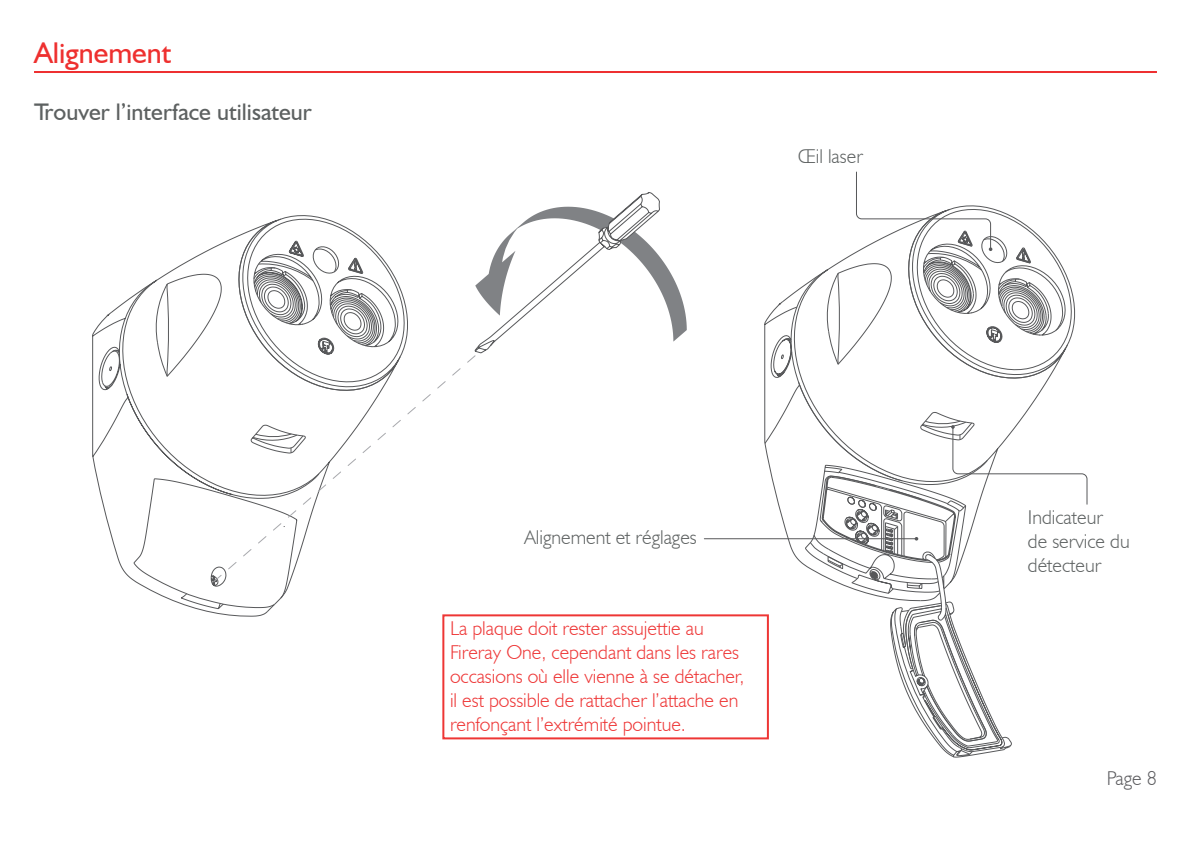
<style>
.page{position:relative;width:1191px;height:842px;background:#fff}
.page>*{position:absolute;margin:0;border:0;box-sizing:border-box;transform-origin:0 0}
.t1{font:30px "Humanist 521 BT";color:#ee302f}
.t2{font:24px "Humanist 521 BT";color:#5d6161}
.t3{font:300 20px/24px "Humanist 521 BT";color:#ee3636}
.t4{font:300 20px/24px "Humanist 521 BT";color:#5d6161}
.t5{font:300 20px "Humanist 521 BT";color:#5c5c5f}
</style>
<div class="page">
<hr style="left:34px;top:71px;width:1123px;height:2px;background:#ee3031">
<svg style="left:788px;top:540px;width:224px;height:216px"></svg>
<svg style="left:704px;top:171px;width:384px;height:369px"></svg>
<svg style="left:914px;top:537px;width:4px;height:4px"></svg>
<svg style="left:951px;top:425px;width:3px;height:4px"></svg>
<svg style="left:988px;top:247px;width:4px;height:4px"></svg>
<div style="left:442px;top:614px;width:327px;height:125px;border:2px solid #ee3635"></div>
<svg style="left:92px;top:322px;width:175px;height:295px"></svg>
<svg style="left:101px;top:215px;width:307px;height:398px"></svg>
<svg style="left:212px;top:355px;width:264px;height:228px"></svg>
<svg style="left:474px;top:192px;width:213px;height:162px"></svg>
<p class="t1" style="left:34px;top:35px;width:139px">Alignement</p>
<p class="t2" style="left:34px;top:97px;width:279px">Trouver l’interface utilisateur</p>
<p class="t4" style="left:797px;top:144px;width:67px">Œil laser</p>
<p class="t4" style="left:524px;top:525px;width:174px">Alignement et réglages</p>
<p class="t3" style="left:450px;top:615px;width:296px">La plaque doit rester assujettie au Fireray One, cependant dans les rares occasions où elle vienne à se détacher, il est possible de rattacher l’attache en renfonçant l’extrémité pointue.</p>
<p class="t4" style="left:1028px;top:505px;width:77px">Indicateur</p>
<p class="t4" style="left:1028px;top:529px;width:103px">de service du détecteur</p>
<p class="t5" style="left:1106px;top:766px;width:52px">Page 8</p>
</div>
